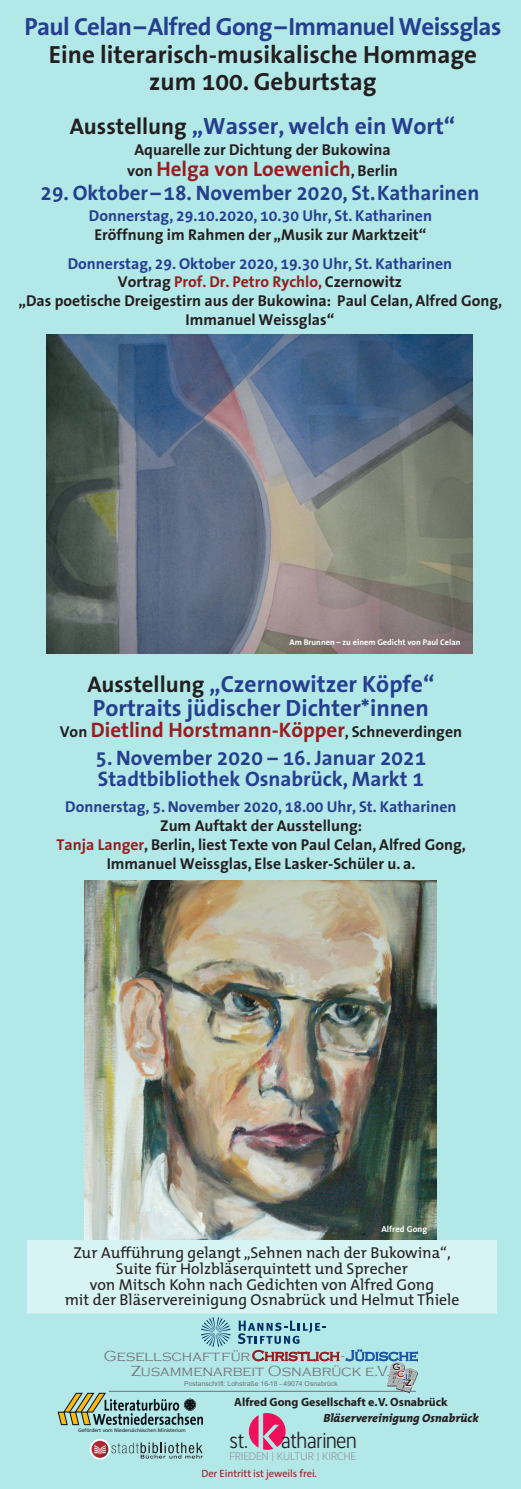
<style>
.page{position:relative;width:521px;height:1489px;background:#fff}
.page>*{position:absolute;margin:0;border:0;box-sizing:border-box;transform-origin:0 0}
.t1{font:700 24.94px/27.4px "The Sans Expo";color:#231f20;text-align:center}
.t2{font:700 24.94px "The Sans Expo";letter-spacing:-.025em;color:#253f8e}
.t3{font:700 23.62px/24.5px "The Sans Expo";color:#253f8e}
.t4{font:300 22.93px "Realist Narrow";letter-spacing:-.035em;color:#231f20}
.t5{font:700 21px/21px "The Sans Expo";color:#253f8e}
.t6{font:700 21px "The Sans Expo";color:#9b1b1e}
.t7{font:700 15.75px/18.9px "The Sans Expo";color:#231f20;text-align:center}
.t8{font:15.75px/15.8px "The Mix Expo";color:#231f20;text-align:center}
.t9{font:700 15.75px "The Sans Expo";color:#253f8e}
.t10{font:300 15.05px/15.8px "Copperplate Gothic";color:#727477;text-align:center}
.t11{font:700 11.9px "Myriad Pro";color:#231f20}
.t12{font:italic 800 11.9px "The Mix Expo";color:#231f20}
.t13{font:300 11.03px "Realist Narrow";letter-spacing:-.01em;color:#939598}
.t14{font:10.5px "The Sans Expo";letter-spacing:-.01em;color:#9b1b1e}
.t15{font:700 9.62px "Copperplate Gothic";color:#9b1b1e}
.t16{font:700 9.62px "Copperplate Gothic";color:#231f20}
.t17{font:700 8.75px "The Sans Expo";color:#fff}
.t18{font:700 8.31px "The Sans Expo";color:#fff}
.t19{font:6.74px "Arial";color:#727477}
.t20{font:5.34px "Frutiger";color:#231f20}
.s1{font-size:22.75px;color:#231f20}
.s2{font-size:15.75px;color:#231f20}
.s3{color:#253f8e}
.s4{color:#9b1b1e}
.s5{color:#1e56a6}
</style>
<div class="page">
<div style="left:0;top:0;width:521px;height:1488px;background:#b3e8e9"></div>
<img style="left:84px;top:880px;width:353px;height:359px">
<img style="left:47px;top:334px;width:426px;height:319px">
<svg style="left:58px;top:1392px;width:145px;height:32px"></svg>
<svg style="left:90px;top:1438px;width:20px;height:21px"></svg>
<div style="left:92px;top:1440px;width:16px;height:17px;background:#fdf9f9;border-radius:50%"></div>
<svg style="left:94px;top:1442px;width:109px;height:16px"></svg>
<svg style="left:92px;top:1440px;width:17px;height:17px"></svg>
<svg style="left:249px;top:1413px;width:37px;height:36px"></svg>
<hr style="left:109px;top:1390px;width:307px;height:1px;background:#727477">
<svg style="left:252px;top:1349px;width:87px;height:12px"></svg>
<img style="left:387px;top:1387px;width:29px;height:5px">
<svg style="left:345px;top:1349px;width:73px;height:38px"></svg>
<svg style="left:238px;top:1320px;width:88px;height:23px"></svg>
<svg style="left:201px;top:1317px;width:29px;height:29px"></svg>
<div style="left:27px;top:1240px;width:470px;height:73px;background:#d8f3f3"></div>
<h1 class="t2" style="left:25px;top:17px;width:478px">Paul Celan – Alfred Gong – Immanuel Weissglas</h1>
<h1 class="t1" style="left:49px;top:43px;width:430px">Eine literarisch-musikalische Hommage zum 100. Geburtstag</h1>
<h2 class="t3" style="left:70px;top:116px;width:387px"><span class="s1">Ausstellung</span> „Wasser, welch ein Wort“</h2>
<p class="t7" style="left:134px;top:141px;width:258px">Aquarelle zur Dichtung der Bukowina</p>
<h3 class="t6" style="left:127px;top:160px;width:272px"><span class="s2">von</span> Helga von Loewenich<span class="s2">, Berlin</span></h3>
<h3 class="t5" style="left:41px;top:184px;width:440px">29. Oktober – 18. November 2020, St. Katharinen</h3>
<p class="t9" style="left:89px;top:209px;width:345px">Donnerstag, 29.10.2020, 10.30 Uhr, St. Katharinen</p>
<p class="t7" style="left:94px;top:227px;width:333px">Eröffnung im Rahmen der „Musik zur Marktzeit“</p>
<p class="t7" style="left:18px;top:255px;width:485px"><span class="s3">Donnerstag, 29. Oktober 2020, 19.30 Uhr, St. Katharinen<br></span>Vortrag <span class="s4">Prof. Dr. Petro Rychlo,</span> Czernowitz<br>„Das poetische Dreigestirn aus der Bukowina: Paul Celan, Alfred Gong, Immanuel Weissglas“</p>
<p class="t18" style="left:289px;top:638px;width:172px">Am Brunnen – zu einem Gedicht von Paul Celan</p>
<h2 class="t3" style="left:87px;top:673px;width:349px"><span class="s1">Ausstellung</span> „Czernowitzer Köpfe“<br>Portraits jüdischer Dichter*innen</h2>
<h3 class="t6" style="left:60px;top:721px;width:404px"><span class="s2">Von</span> Dietlind Horstmann-Köpper<span class="s2">, Schneverdingen</span></h3>
<h3 class="t5" style="left:96px;top:749px;width:332px">5. November 2020 – 16. Januar 2021<br>Stadtbibliothek Osnabrück, Markt 1</h3>
<p class="t9" style="left:65px;top:800px;width:393px">Donnerstag, 5. November 2020, 18.00 Uhr, St. Katharinen</p>
<p class="t7" style="left:57px;top:818px;width:411px">Zum Auftakt der Ausstellung:<br><span class="s4">Tanja Langer</span>, Berlin, liest Texte von Paul Celan, Alfred Gong,<br>Immanuel Weissglas, Else Lasker-Schüler u. a.</p>
<p class="t17" style="left:381px;top:1225px;width:47px">Alfred Gong</p>
<p class="t8" style="left:65px;top:1246px;width:396px">Zur Aufführung gelangt „Sehnen nach der Bukowina“, Suite für Holzbläserquintett und Sprecher<br>von Mitsch Kohn nach Gedichten von Alfred Gong<br>mit der Bläservereinigung Osnabrück und Helmut Thiele</p>
<p class="t10" style="left:104px;top:1347px;width:316px">Gesellschaft f¸r <span class="s4">Christlich</span> - <span class="s5">J¸dische<br></span>Zusammenarbeit Osnabr¸ck e.V.</p>
<p class="t19" style="left:184px;top:1379px;width:155px">Postanschrift: Lohstrafle 16-18 - 49074 Osnabr¸ck</p>
<p class="t16" style="left:392px;top:1361px;width:10px">G</p>
<p class="t15" style="left:397px;top:1368px;width:13px">C<span class="s5">J</span></p>
<p class="t16" style="left:405px;top:1377px;width:8px">Z</p>
<p class="t20" style="left:78px;top:1426px;width:109px">Gefördert vom Niedersächsischen Ministerium</p>
<p class="t11" style="left:234px;top:1397px;width:215px">Alfred Gong Gesellschaft e.V. Osnabrück</p>
<p class="t12" style="left:323px;top:1412px;width:157px">Bläservereinigung Osnabrück</p>
<h3 class="t4" style="left:229px;top:1431px;width:129px">st. atharinen</h3>
<p class="t13" style="left:229px;top:1451px;width:128px">FRIEDEN | KULTUR | KIRCHE</p>
<p class="t14" style="left:201px;top:1467px;width:117px">Der Eintritt ist jeweils frei.</p>
</div>
